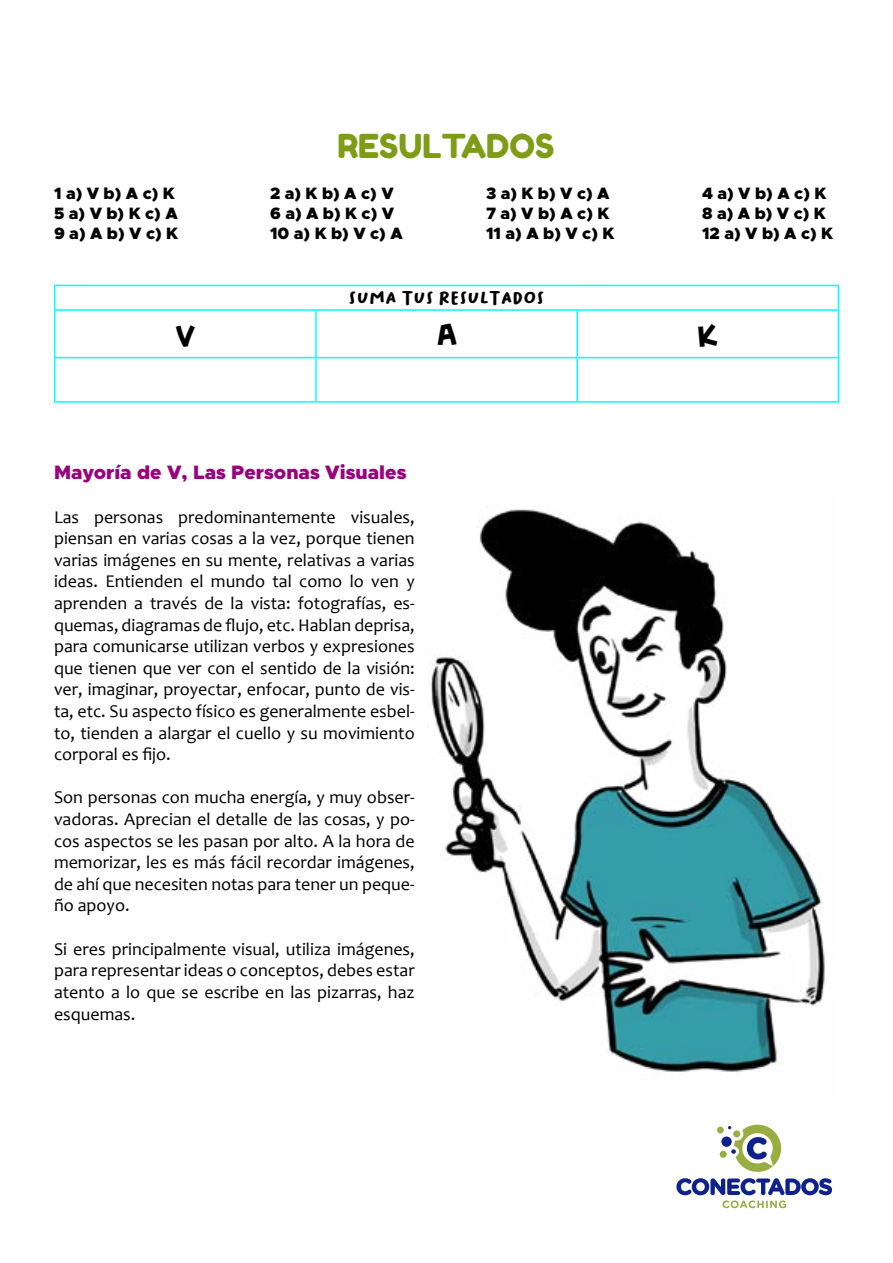
<style>
.page{position:relative;width:893px;height:1263px;background:#fff}
.page>*{position:absolute;margin:0;border:0;box-sizing:border-box;transform-origin:0 0}
.t1{font:33px "Fredoka One";color:#7f9c16}
.t2{font:30px "Creative Block BB Bold";color:#000}
.t3{font:900 19.5px "Metropolis";color:#98037e}
.t4{font:18px/21.6px "Candara";color:#000;text-align:justify}
.t5{font:18px "Bakso Sapi";color:#000}
.t6{font:900 16.5px "Metropolis";color:#000}
</style>
<div class="page">
<div style="left:721px;top:1136px;width:11px;height:11px;background:#0f218b;border-radius:50%"></div>
<div style="left:720px;top:1151px;width:7px;height:7px;background:#98ae42;border-radius:50%"></div>
<div style="left:717px;top:1127px;width:7px;height:6px;background:#98ae42;border-radius:50%"></div>
<svg style="left:676px;top:1178px;width:156px;height:30px"></svg>
<svg style="left:728px;top:1124px;width:53px;height:48px"></svg>
<hr style="left:54px;top:309px;width:262px;height:2px;background:#0ff">
<hr style="left:316px;top:309px;width:261px;height:2px;background:#0ff">
<hr style="left:577px;top:309px;width:262px;height:2px;background:#0ff">
<hr style="left:838px;top:311px;width:1px;height:46px;background:#0ff">
<hr style="left:54px;top:357px;width:262px;height:1px;background:#0ff">
<hr style="left:316px;top:357px;width:261px;height:1px;background:#0ff">
<hr style="left:577px;top:357px;width:262px;height:1px;background:#0ff">
<hr style="left:838px;top:358px;width:1px;height:43px;background:#0ff">
<hr style="left:577px;top:401px;width:262px;height:2px;background:#0ff">
<hr style="left:54px;top:285px;width:262px;height:1px;background:#0ff">
<hr style="left:54px;top:286px;width:2px;height:23px;background:#0ff">
<hr style="left:316px;top:285px;width:261px;height:1px;background:#0ff">
<hr style="left:577px;top:285px;width:262px;height:1px;background:#0ff">
<svg style="left:838px;top:286px;width:1px;height:23px"></svg>
<hr style="left:54px;top:311px;width:2px;height:46px;background:#0ff">
<hr style="left:54px;top:358px;width:2px;height:43px;background:#0ff">
<hr style="left:54px;top:401px;width:262px;height:2px;background:#0ff">
<hr style="left:315px;top:311px;width:2px;height:46px;background:#0ff">
<hr style="left:576px;top:311px;width:2px;height:46px;background:#0ff">
<hr style="left:315px;top:358px;width:2px;height:43px;background:#0ff">
<hr style="left:576px;top:358px;width:2px;height:43px;background:#0ff">
<hr style="left:316px;top:401px;width:261px;height:2px;background:#0ff">
<img style="left:431px;top:509px;width:394px;height:563px">
<h1 class="t1" style="left:337px;top:126px;width:218px">RESULTADOS</h1>
<p class="t6" style="left:54px;top:183px;width:122px">1 a) V b) A c) K</p>
<p class="t6" style="left:270px;top:183px;width:125px">2 a) K b) A c) V</p>
<p class="t6" style="left:486px;top:183px;width:125px">3 a) K b) V c) A</p>
<p class="t6" style="left:702px;top:183px;width:126px">4 a) V b) A c) K</p>
<p class="t6" style="left:54px;top:203px;width:125px">5 a) V b) K c) A</p>
<p class="t6" style="left:270px;top:203px;width:126px">6 a) A b) K c) V</p>
<p class="t6" style="left:486px;top:203px;width:125px">7 a) V b) A c) K</p>
<p class="t6" style="left:702px;top:203px;width:125px">8 a) A b) V c) K</p>
<p class="t6" style="left:54px;top:223px;width:126px">9 a) A b) V c) K</p>
<p class="t6" style="left:270px;top:223px;width:134px">10 a) K b) V c) A</p>
<p class="t6" style="left:486px;top:223px;width:130px">11 a) A b) V c) K</p>
<p class="t6" style="left:702px;top:223px;width:133px">12 a) V b) A c) K</p>
<p class="t5" style="left:349px;top:288px;width:198px">SUMA TUS RESULTADOS</p>
<h2 class="t2" style="left:175px;top:320px;width:22px">V</h2>
<h2 class="t2" style="left:436px;top:320px;width:23px">A</h2>
<h2 class="t2" style="left:697px;top:320px;width:22px">K</h2>
<p class="t3" style="left:54px;top:460px;width:354px">Mayoría de V, Las Personas Visuales</p>
<p class="t4" style="left:54px;top:506px;width:362px">Las personas predominantemente visuales, piensan en varias cosas a la vez, porque tienen varias imágenes en su mente, relativas a varias ideas. Entienden el mundo tal como lo ven y aprenden a través de la vista: fotografías, es&shy;quemas, diagramas de flujo, etc. Hablan deprisa, para comunicarse utilizan verbos y expresiones que tienen que ver con el sentido de la visión: ver, imaginar, proyectar, enfocar, punto de vis&shy;ta, etc. Su aspecto físico es generalmente esbel&shy;to, tienden a alargar el cuello y su movimiento corporal es fijo.</p>
<p class="t4" style="left:54px;top:787px;width:362px">Son personas con mucha energía, y muy obser&shy;vadoras. Aprecian el detalle de las cosas, y po&shy;cos aspectos se les pasan por alto. A la hora de memorizar, les es más fácil recordar imágenes, de ahí que necesiten notas para tener un peque&shy;ño apoyo.</p>
<p class="t4" style="left:54px;top:938px;width:362px">Si eres principalmente visual, utiliza imágenes, para representar ideas o conceptos, debes estar atento a lo que se escribe en las pizarras, haz esquemas.</p>
</div>
